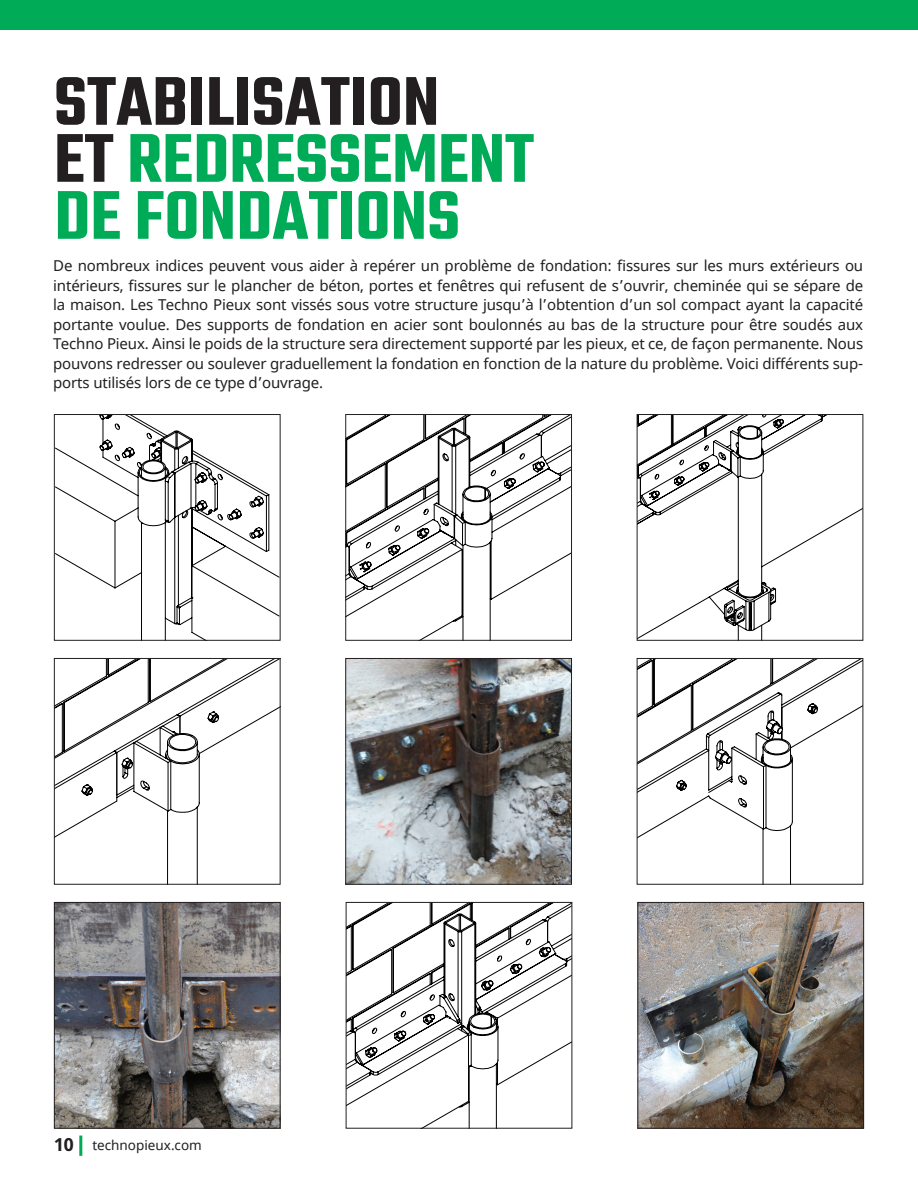
<style>
.page{position:relative;width:918px;height:1188px;background:#fff}
.page>*{position:absolute;margin:0;border:0;box-sizing:border-box;transform-origin:0 0}
.t1{font:600 75px/57px "Teko";color:#00ab57}
.t2{font:15px/19.5px "Noto Sans";letter-spacing:-.01em;color:#231f20;text-align:justify}
.t3{font:13.5px "Noto Sans";color:#231f20}
.s1{color:#231f20}
.s2{font-weight:700;font-size:18px}
</style>
<div class="page">
<div style="left:0;top:0;width:918px;height:30px;background:#00ab57"></div>
<hr style="left:79px;top:1136px;width:3px;height:20px;background:#00ab57">
<img style="left:56px;top:904px;width:222px;height:223px">
<div style="left:54px;top:902px;width:226px;height:227px;border:1px solid #231f20"></div>
<img style="left:640px;top:904px;width:222px;height:223px">
<div style="left:638px;top:902px;width:226px;height:227px;border:1px solid #231f20"></div>
<img style="left:347px;top:660px;width:223px;height:223px">
<div style="left:345px;top:658px;width:227px;height:227px;border:1px solid #231f20"></div>
<svg style="left:347px;top:416px;width:223px;height:223px"></svg>
<div style="left:345px;top:414px;width:227px;height:227px;border:1px solid #231f20"></div>
<svg style="left:348px;top:904px;width:222px;height:223px"></svg>
<div style="left:346px;top:902px;width:226px;height:227px;border:1px solid #231f20"></div>
<svg style="left:639px;top:416px;width:222px;height:223px"></svg>
<div style="left:637px;top:414px;width:226px;height:227px;border:1px solid #231f20"></div>
<svg style="left:639px;top:660px;width:222px;height:223px"></svg>
<div style="left:637px;top:658px;width:226px;height:227px;border:1px solid #231f20"></div>
<svg style="left:56px;top:660px;width:144px;height:223px"></svg>
<svg style="left:116px;top:660px;width:162px;height:142px"></svg>
<div style="left:54px;top:658px;width:226px;height:227px;border:1px solid #231f20"></div>
<svg style="left:56px;top:416px;width:222px;height:223px"></svg>
<div style="left:54px;top:414px;width:226px;height:227px;border:1px solid #231f20"></div>
<h1 class="t1" style="left:54px;top:78px;width:482px"><span class="s1">STABILISATION<br>ET</span> REDRESSEMENT<br>DE FONDATIONS</h1>
<p class="t2" style="left:53px;top:256px;width:812px">De nombreux indices peuvent vous aider à repérer un problème de fondation: fissures sur les murs extérieurs ou intérieurs, fissures sur le plancher de béton, portes et fenêtres qui refusent de s’ouvrir, cheminée qui se sépare de la maison. Les Techno Pieux sont vissés sous votre structure jusqu’à l’obtention d’un sol compact ayant la capacité portante voulue. Des supports de fondation en acier sont boulonnés au bas de la structure pour être soudés aux Techno Pieux. Ainsi le poids de la structure sera directement supporté par les pieux, et ce, de façon permanente. Nous pouvons redresser ou soulever graduellement la fondation en fonction de la nature du problème. Voici différents sup&shy;ports utilisés lors de ce type d’ouvrage.</p>
<p class="t3" style="left:54px;top:1136px;width:149px"><span class="s2">10</span> technopieux.com</p>
</div>
